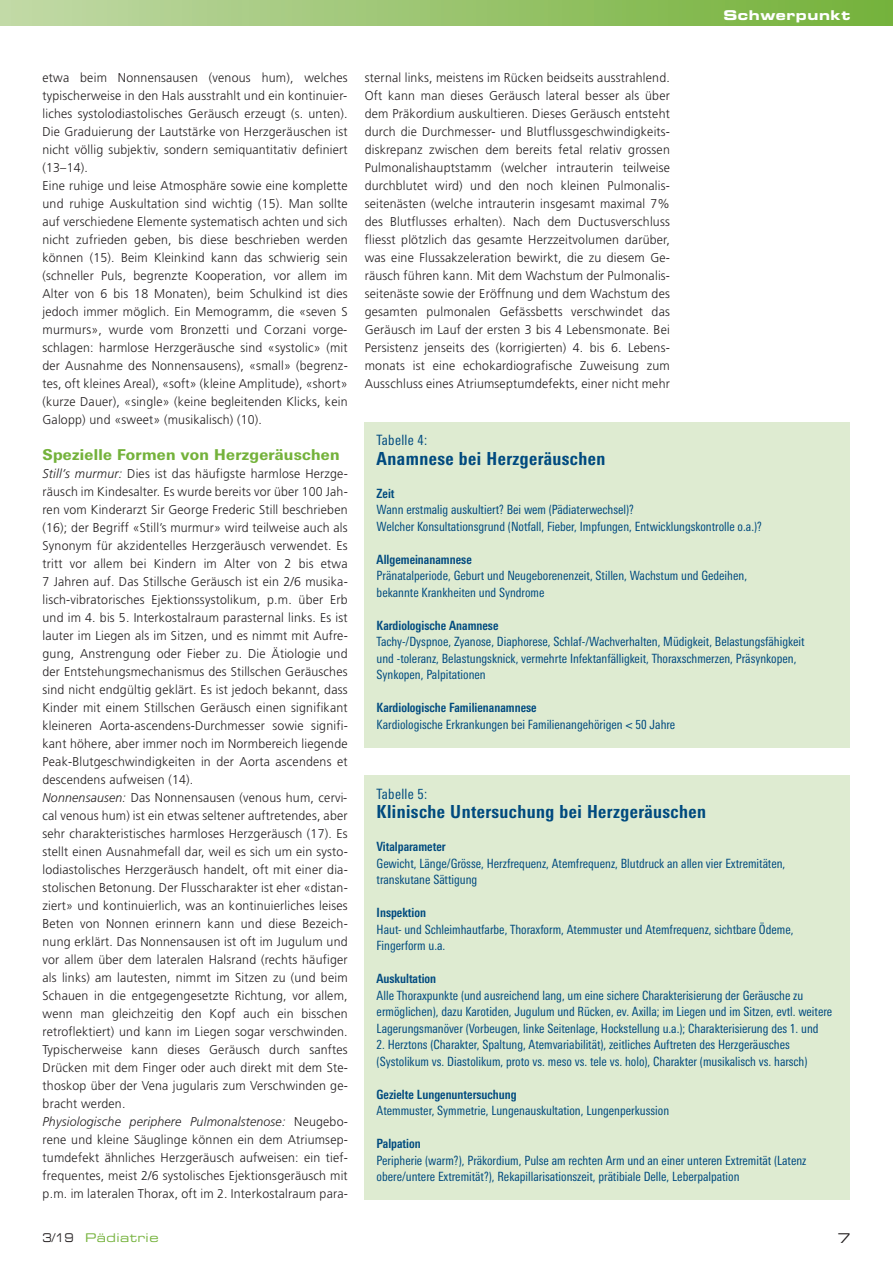
<style>
.page{position:relative;width:893px;height:1263px;background:#fff}
.page>*{position:absolute;margin:0;border:0;box-sizing:border-box;transform-origin:0 0}
.t1{font:800 condensed 18px "Linotype Univers";letter-spacing:.025em;color:#004a7f}
.t2{font:800 15px "Linotype Univers Basic";letter-spacing:.02em;color:#74b23b}
.t3{font:condensed 14.25px "Linotype Univers";letter-spacing:.025em;color:#004a7f}
.t4{font:13.5px "Eurostile Bold Extended Two";letter-spacing:.04em;color:#fff}
.t5{font:13.5px "Eurostile Extended Two";color:#231f20}
.t6{font:300 12.75px/18px "Frutiger";letter-spacing:.015em;color:#231f20}
.t7{font:condensed 12.75px/16.5px "Linotype Univers";color:#004a7f}
.t8{font:700 condensed 12.75px "Linotype Univers";color:#004a7f}
.t9{font:12px "Eurostile Extended Two";letter-spacing:.04em;color:#74b23b}
.s1{font-style:italic}
.s2{color:#231f20}
</style>
<div class="page">
<div style="left:0;top:0;width:893px;height:26px;background:linear-gradient(to right,#c1d9a7,#74b139)"></div>
<div style="left:365px;top:775px;width:485px;height:424px;background:#deebd1"></div>
<div style="left:365px;top:422px;width:485px;height:325px;background:#deebd1"></div>
<p class="t4" style="left:723px;top:11px;width:129px">Schwerpunkt</p>
<p class="t6" style="left:42px;top:69px;width:307px">etwa beim Nonnensausen (venous hum), welches typischerweise in den Hals ausstrahlt und ein kontinuier&shy;liches systolodiastolisches Geräusch erzeugt (s. unten).<br>Die Graduierung der Lautstärke von Herzgeräuschen ist nicht völlig subjektiv, sondern semiquantitativ definiert (13–14).<br>Eine ruhige und leise Atmosphäre sowie eine komplette und ruhige Auskultation sind wichtig (15). Man sollte auf verschiedene Elemente systematisch achten und sich nicht zufrieden geben, bis diese beschrieben werden können (15). Beim Kleinkind kann das schwierig sein (schneller Puls, begrenzte Kooperation, vor allem im Alter von 6 bis 18 Monaten), beim Schulkind ist dies jedoch immer möglich. Ein Memogramm, die «seven S murmurs», wurde vom Bronzetti und Corzani vorge&shy;schlagen: harmlose Herzgeräusche sind «systolic» (mit der Ausnahme des Nonnensausens), «small» (begrenz&shy;tes, oft kleines Areal), «soft» (kleine Amplitude), «short» (kurze Dauer), «single» (keine begleitenden Klicks, kein Galopp) und «sweet» (musikalisch) (10).</p>
<p class="t2" style="left:43px;top:449px;width:299px">Spezielle Formen von Herzgeräuschen</p>
<p class="t6" style="left:42px;top:465px;width:307px"><span class="s1">Still’s murmur:</span> Dies ist das häufigste harmlose Herzge&shy;räusch im Kindesalter. Es wurde bereits vor über 100 Jah&shy;ren vom Kinderarzt Sir George Frederic Still beschrieben (16); der Begriff «Still’s murmur» wird teilweise auch als Synonym für akzidentelles Herzgeräusch verwendet. Es tritt vor allem bei Kindern im Alter von 2 bis etwa 7 Jahren auf. Das Stillsche Geräusch ist ein 2/6 musika&shy;lisch-vibratorisches Ejektionssystolikum, p.m. über Erb und im 4. bis 5. Interkostalraum parasternal links. Es ist lauter im Liegen als im Sitzen, und es nimmt mit Aufre&shy;gung, Anstrengung oder Fieber zu. Die Ätiologie und der Entstehungsmechanismus des Stillschen Geräusches sind nicht endgültig geklärt. Es ist jedoch bekannt, dass Kinder mit einem Stillschen Geräusch einen signifikant kleineren Aorta-ascendens-Durchmesser sowie signifi&shy;kant höhere, aber immer noch im Normbereich liegende Peak-Blutgeschwindigkeiten in der Aorta ascendens et descendens aufweisen (14).<br><span class="s1">Nonnensausen:</span> Das Nonnensausen (venous hum, cervi&shy;cal venous hum) ist ein etwas seltener auftretendes, aber sehr charakteristisches harmloses Herzgeräusch (17). Es stellt einen Ausnahmefall dar, weil es sich um ein systo&shy;lodiastolisches Herzgeräusch handelt, oft mit einer dia&shy;stolischen Betonung. Der Flusscharakter ist eher «distan&shy;ziert» und kontinuierlich, was an kontinuierliches leises Beten von Nonnen erinnern kann und diese Bezeich&shy;nung erklärt. Das Nonnensausen ist oft im Jugulum und vor allem über dem lateralen Halsrand (rechts häufiger als links) am lautesten, nimmt im Sitzen zu (und beim Schauen in die entgegengesetzte Richtung, vor allem, wenn man gleichzeitig den Kopf auch ein bisschen retroflektiert) und kann im Liegen sogar verschwinden.<br>Typischerweise kann dieses Geräusch durch sanftes Drücken mit dem Finger oder auch direkt mit dem Ste&shy;thoskop über der Vena jugularis zum Verschwinden ge&shy;bracht werden.<br><span class="s1">Physiologische periphere Pulmonalstenose:</span> Neugebo&shy;rene und kleine Säuglinge können ein dem Atriumsep&shy;tumdefekt ähnliches Herzgeräusch aufweisen: ein tief&shy;frequentes, meist 2/6 systolisches Ejektionsgeräusch mit p.m. im lateralen Thorax, oft im 2. Interkostalraum para-</p>
<p class="t6" style="left:365px;top:69px;width:307px;text-align:justify">sternal links, meistens im Rücken beidseits ausstrahlend.<br>Oft kann man dieses Geräusch lateral besser als über dem Präkordium auskultieren. Dieses Geräusch entsteht durch die Durchmesser- und Blutflussgeschwindigkeits&shy;diskrepanz zwischen dem bereits fetal relativ grossen Pulmonalishauptstamm (welcher intrauterin teilweise durchblutet wird) und den noch kleinen Pulmonalis&shy;seitenästen (welche intrauterin insgesamt maximal 7% des Blutflusses erhalten). Nach dem Ductusverschluss fliesst plötzlich das gesamte Herzzeitvolumen darüber, was eine Flussakzeleration bewirkt, die zu diesem Ge&shy;räusch führen kann. Mit dem Wachstum der Pulmonalis&shy;seitenäste sowie der Eröffnung und dem Wachstum des gesamten pulmonalen Gefässbetts verschwindet das Geräusch im Lauf der ersten 3 bis 4 Lebensmonate. Bei Persistenz jenseits des (korrigierten) 4. bis 6. Lebens&shy;monats ist eine echokardiografische Zuweisung zum Ausschluss eines Atriumseptumdefekts, einer nicht mehr</p>
<p class="t3" style="left:377px;top:435px;width:52px">Tabelle 4:</p>
<h1 class="t1" style="left:377px;top:452px;width:230px">Anamnese bei Herzgeräuschen</h1>
<p class="t8" style="left:377px;top:489px;width:19px">Zeit</p>
<p class="t7" style="left:377px;top:503px;width:387px">Wann erstmalig auskultiert? Bei wem (Pädiaterwechsel)?<br>Welcher Konsultationsgrund (Notfall, Fieber, Impfungen, Entwicklungskontrolle o.a.)?</p>
<p class="t8" style="left:377px;top:555px;width:97px">Allgemeinanamnese</p>
<p class="t7" style="left:377px;top:569px;width:372px">Pränatalperiode, Geburt und Neugeborenenzeit, Stillen, Wachstum und Gedeihen, bekannte Krankheiten und Syndrome</p>
<p class="t8" style="left:377px;top:621px;width:123px">Kardiologische Anamnese</p>
<p class="t7" style="left:377px;top:635px;width:429px">Tachy-/Dyspnoe, Zyanose, Diaphorese, Schlaf-/Wachverhalten, Müdigkeit, Belastungsfähigkeit und -toleranz, Belastungsknick, vermehrte Infektanfälligkeit, Thoraxschmerzen, Präsynkopen,<br>Synkopen, Palpitationen</p>
<p class="t8" style="left:377px;top:703px;width:162px">Kardiologische Familienanamnese</p>
<p class="t7" style="left:377px;top:717px;width:300px">Kardiologische Erkrankungen bei Familienangehörigen &lt; 50 Jahre</p>
<p class="t3" style="left:377px;top:788px;width:52px">Tabelle 5:</p>
<h1 class="t1" style="left:377px;top:805px;width:331px">Klinische Untersuchung bei Herzgeräuschen</h1>
<p class="t8" style="left:377px;top:842px;width:70px">Vitalparameter</p>
<p class="t7" style="left:377px;top:856px;width:410px">Gewicht, Länge/Grösse, Herzfrequenz, Atemfrequenz, Blutdruck an allen vier Extremitäten, transkutane Sättigung</p>
<p class="t8" style="left:377px;top:908px;width:51px">Inspektion</p>
<p class="t7" style="left:377px;top:922px;width:418px">Haut- und Schleimhautfarbe, Thoraxform, Atemmuster und Atemfrequenz, sichtbare Ödeme,<br>Fingerform u.a.</p>
<p class="t8" style="left:377px;top:974px;width:61px">Auskultation</p>
<p class="t7" style="left:377px;top:988px;width:457px">Alle Thoraxpunkte (und ausreichend lang, um eine sichere Charakterisierung der Geräusche zu ermöglichen), dazu Karotiden, Jugulum und Rücken, ev. Axilla; im Liegen und im Sitzen, evtl. weitere<br>Lagerungsmanöver (Vorbeugen, linke Seitenlage, Hockstellung u.a.); Charakterisierung des 1. und</p>
<p class="t7" style="left:377px;top:1037px;width:432px">2. Herztons (Charakter, Spaltung, Atemvariabilität), zeitliches Auftreten des Herzgeräusches (Systolikum vs. Diastolikum, proto vs. meso vs. tele vs. holo), Charakter (musikalisch vs. harsch)</p>
<p class="t8" style="left:377px;top:1089px;width:142px">Gezielte Lungenuntersuchung</p>
<p class="t7" style="left:377px;top:1103px;width:294px">Atemmuster, Symmetrie, Lungenauskultation, Lungenperkussion</p>
<p class="t8" style="left:377px;top:1139px;width:46px">Palpation</p>
<p class="t7" style="left:377px;top:1153px;width:431px">Peripherie (warm?), Präkordium, Pulse am rechten Arm und an einer unteren Extremität (Latenz obere/untere Extremität?), Rekapillarisationszeit, prätibiale Delle, Leberpalpation</p>
<p class="t9" style="left:43px;top:1233px;width:118px"><span class="s2">3/19</span> Pädiatrie</p>
<p class="t5" style="left:837px;top:1233px;width:15px">7</p>
</div>
